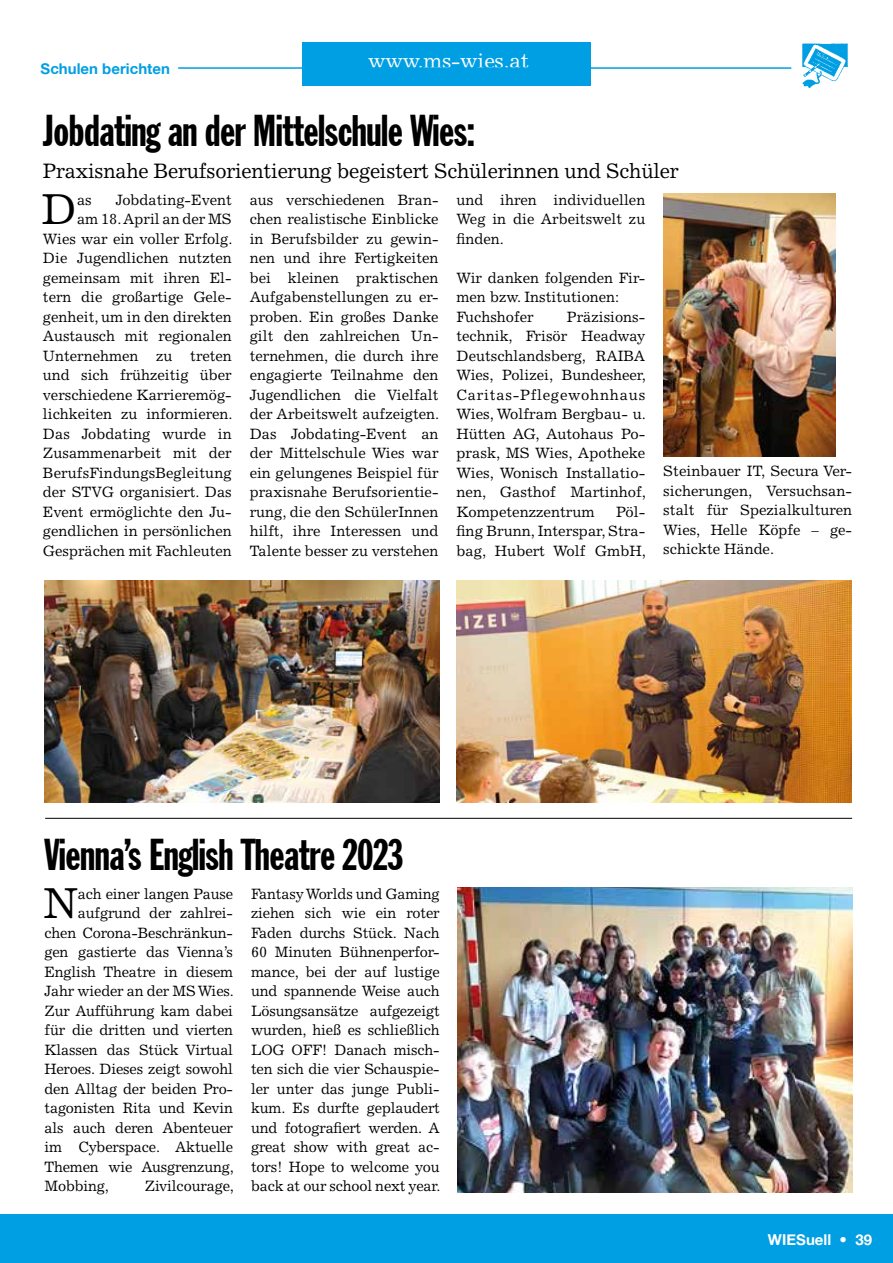
<style>
.page{position:relative;width:893px;height:1263px;background:#fff}
.page>*{position:absolute;margin:0;border:0;box-sizing:border-box;transform-origin:0 0}
.t1{font:extra-condensed 43.5px "Franklin Gothic";letter-spacing:-.01em;color:#000}
.t2{font:43.5px "Excelsior LT Std";color:#000}
.t3{font:21px "Excelsior LT Std";letter-spacing:-.01em;color:#000;scale:.96 1}
.t4{font:21px "Excelsior LT Std";letter-spacing:-.01em;color:#fff}
.t5{font:15px/19.5px "Excelsior LT Std";color:#000;text-align:justify}
.t6{font:15px "Alte Haas Grotesk Bold";color:#009fe3}
.t7{font:15px "Alte Haas Grotesk Bold";color:#fff}
</style>
<div class="page">
<div style="left:302px;top:42px;width:289px;height:44px;background:#009fe3"></div>
<div style="left:0;top:1214px;width:893px;height:49px;background:#009fe3"></div>
<img style="left:802px;top:43px;width:46px;height:46px">
<hr style="left:178px;top:67px;width:613px;height:2px;background:#009fe3">
<img style="left:663px;top:194px;width:172px;height:262px">
<img style="left:45px;top:581px;width:395px;height:222px">
<img style="left:456px;top:581px;width:395px;height:222px">
<img style="left:457px;top:888px;width:395px;height:304px">
<hr style="left:45px;top:818px;width:807px;height:1px;background:#000">
<p class="t6" style="left:41px;top:60px;width:131px">Schulen berichten</p>
<h2 class="t4" style="left:368px;top:49px;width:162px">www.ms-wies.at</h2>
<h1 class="t1" style="left:43px;top:107px;width:434px">Jobdating an der Mittelschule Wies:</h1>
<h2 class="t3" style="left:43px;top:159px;width:664px">Praxisnahe Berufsorientierung begeistert Schülerinnen und Schüler</h2>
<p class="t5" style="left:43px;top:190px;width:191px;text-align:right">Jobdating-Event<br>am 18. April an der MS<br>Wies war ein voller Erfolg.<br>Die Jugendlichen nutzten gemeinsam mit ihren El&shy;tern die großartige Gele&shy;genheit, um in den direkten<br>Austausch mit regionalen<br>Unternehmen zu treten und sich frühzeitig über verschiedene Karrieremög&shy;lichkeiten zu informieren.<br>Das Jobdating wurde in<br>Zusammenarbeit mit der<br>BerufsFindungsBegleitung der STVG organisiert. Das<br>Event ermöglichte den Ju&shy;gendlichen in persönlichen<br>Gesprächen mit Fachleuten</p>
<p class="t5" style="left:250px;top:190px;width:191px">aus verschiedenen Bran&shy;chen realistische Einblicke in Berufsbilder zu gewin&shy;nen und ihre Fertigkeiten bei kleinen praktischen Aufgabenstellungen zu er&shy;proben. Ein großes Danke gilt den zahlreichen Un&shy;ternehmen, die durch ihre engagierte Teilnahme den Jugendlichen die Vielfalt der Arbeitswelt aufzeigten.<br>Das Jobdating-Event an der Mittelschule Wies war ein gelungenes Beispiel für praxisnahe Berufsorientie&shy;rung, die den SchülerInnen hilft, ihre Interessen und Talente besser zu verstehen</p>
<p class="t5" style="left:456px;top:190px;width:190px">und ihren individuellen Weg in die Arbeitswelt zu finden.</p>
<h1 class="t2" style="left:42px;top:184px;width:37px">D</h1>
<p class="t5" style="left:77px;top:190px;width:16px">as</p>
<p class="t5" style="left:456px;top:268px;width:190px;text-align:left">Wir danken folgenden Fir&shy;men bzw. Institutionen:<br>Fuchshofer</p>
<p class="t5" style="left:456px;top:307px;width:191px;text-indent:110px">Präzisions&shy;technik, Frisör Headway Deutschlandsberg, RAIBA Wies, Polizei, Bundesheer, Caritas-Pflegewohnhaus Wies, Wolfram Bergbau- u.<br>Hütten AG, Autohaus Po&shy;prask, MS Wies, Apotheke Wies, Wonisch Installatio&shy;nen, Gasthof Martinhof, Kompetenzzentrum</p>
<p class="t5" style="left:456px;top:502px;width:191px;text-indent:160px">Pöl&shy;fing Brunn, Interspar, Stra&shy;bag, Hubert Wolf GmbH,</p>
<p class="t5" style="left:663px;top:461px;width:190px">Steinbauer IT, Secura Ver&shy;sicherungen, Versuchsan&shy;stalt für Spezialkulturen Wies, Helle Köpfe – ge&shy;schickte Hände.</p>
<h1 class="t1" style="left:44px;top:831px;width:360px">Vienna’s English Theatre 2023</h1>
<h1 class="t2" style="left:43px;top:878px;width:37px">N</h1>
<p class="t5" style="left:78px;top:884px;width:157px">ach einer langen Pause</p>
<p class="t5" style="left:78px;top:903px;width:157px">aufgrund der zahlrei-</p>
<p class="t5" style="left:45px;top:923px;width:190px">chen Corona-Beschränkun-</p>
<p class="t5" style="left:45px;top:942px;width:190px">gen gastierte das Vienna’s</p>
<p class="t5" style="left:45px;top:962px;width:190px">English Theatre in diesem</p>
<p class="t5" style="left:45px;top:981px;width:191px">Jahr wieder an der MS Wies.</p>
<p class="t5" style="left:45px;top:1001px;width:190px">Zur Aufführung kam dabei</p>
<p class="t5" style="left:45px;top:1020px;width:190px">für die dritten und vierten</p>
<p class="t5" style="left:45px;top:1040px;width:190px">Klassen das Stück Virtual</p>
<p class="t5" style="left:45px;top:1059px;width:190px">Heroes. Dieses zeigt sowohl</p>
<p class="t5" style="left:45px;top:1079px;width:190px">den Alltag der beiden Pro-</p>
<p class="t5" style="left:45px;top:1098px;width:190px">tagonisten Rita und Kevin</p>
<p class="t5" style="left:45px;top:1118px;width:190px">als auch deren Abenteuer</p>
<p class="t5" style="left:45px;top:1137px;width:190px">im Cyberspace. Aktuelle</p>
<p class="t5" style="left:45px;top:1157px;width:191px">Themen wie Ausgrenzung,</p>
<p class="t5" style="left:45px;top:1176px;width:66px">Mobbing,</p>
<p class="t5" style="left:145px;top:1176px;width:91px">Zivilcourage,</p>
<p class="t5" style="left:251px;top:884px;width:191px">Fantasy Worlds und Gaming ziehen sich wie ein roter Faden durchs Stück. Nach 60 Minuten Bühnenperfor&shy;mance, bei der auf lustige und spannende Weise auch Lösungsansätze aufgezeigt wurden, hieß es schließlich LOG OFF! Danach misch&shy;ten sich die vier Schauspie&shy;ler unter das junge Publi&shy;kum. Es durfte geplaudert und fotografiert werden. A great show with great ac&shy;tors! Hope to welcome you back at our school next year.</p>
<p class="t7" style="left:768px;top:1230px;width:106px">WIESuell • 39</p>
</div>
